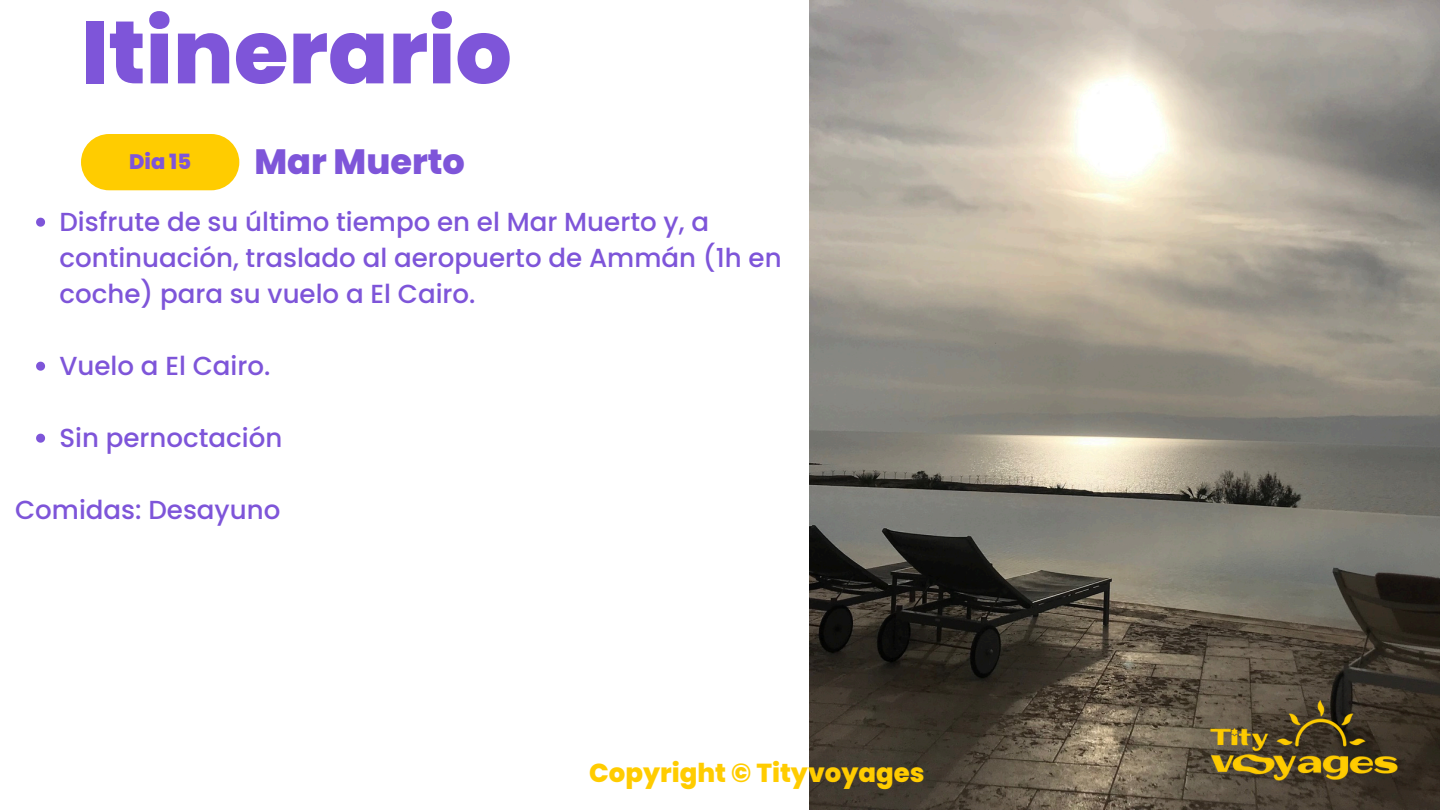
<style>
.page{position:relative;width:1440px;height:810px;background:#fff}
.page>*{position:absolute;margin:0;border:0;box-sizing:border-box;transform-origin:0 0}
.t1{font:800 88.7px "Poppins";color:#7e55d9}
.t2{font:800 35.1px "Poppins";color:#7e55d9}
.t3{font:500 26.1px/36px "Poppins";color:#7e55d9}
.t4{font:800 26px "Poppins";color:#fc0}
.t5{font:800 21px "Poppins";color:#7e55d9}
</style>
<div class="page">
<div style="left:81px;top:134px;width:158px;height:56px;background:#fc0;border-radius:28px"></div>
<img style="left:809px;top:0;width:631px;height:810px">
<img style="left:1198px;top:691px;width:212px;height:99px">
<svg style="left:36px;top:218px;width:9px;height:9px"></svg>
<svg style="left:36px;top:362px;width:9px;height:9px"></svg>
<svg style="left:36px;top:434px;width:9px;height:9px"></svg>
<h3 class="t1" style="left:81px;top:-10px;width:432px">Itinerario</h3>
<h1 class="t5" style="left:129px;top:147px;width:64px">Dia 15</h1>
<p class="t2" style="left:254px;top:137px;width:212px">Mar Muerto</p>
<h2 class="t3" style="left:59px;top:204px;width:724px">Disfrute de su último tiempo en el Mar Muerto y, a continuación, traslado al aeropuerto de Ammán (1h en coche) para su vuelo a El Cairo.</h2>
<p class="t3" style="left:59px;top:348px;width:213px">Vuelo a El Cairo.</p>
<p class="t3" style="left:59px;top:420px;width:224px">Sin pernoctación</p>
<p class="t3" style="left:15px;top:492px;width:267px">Comidas: Desayuno</p>
<h3 class="t4" style="left:589px;top:754px;width:337px">Copyright © Tityvoyages</h3>
</div>
